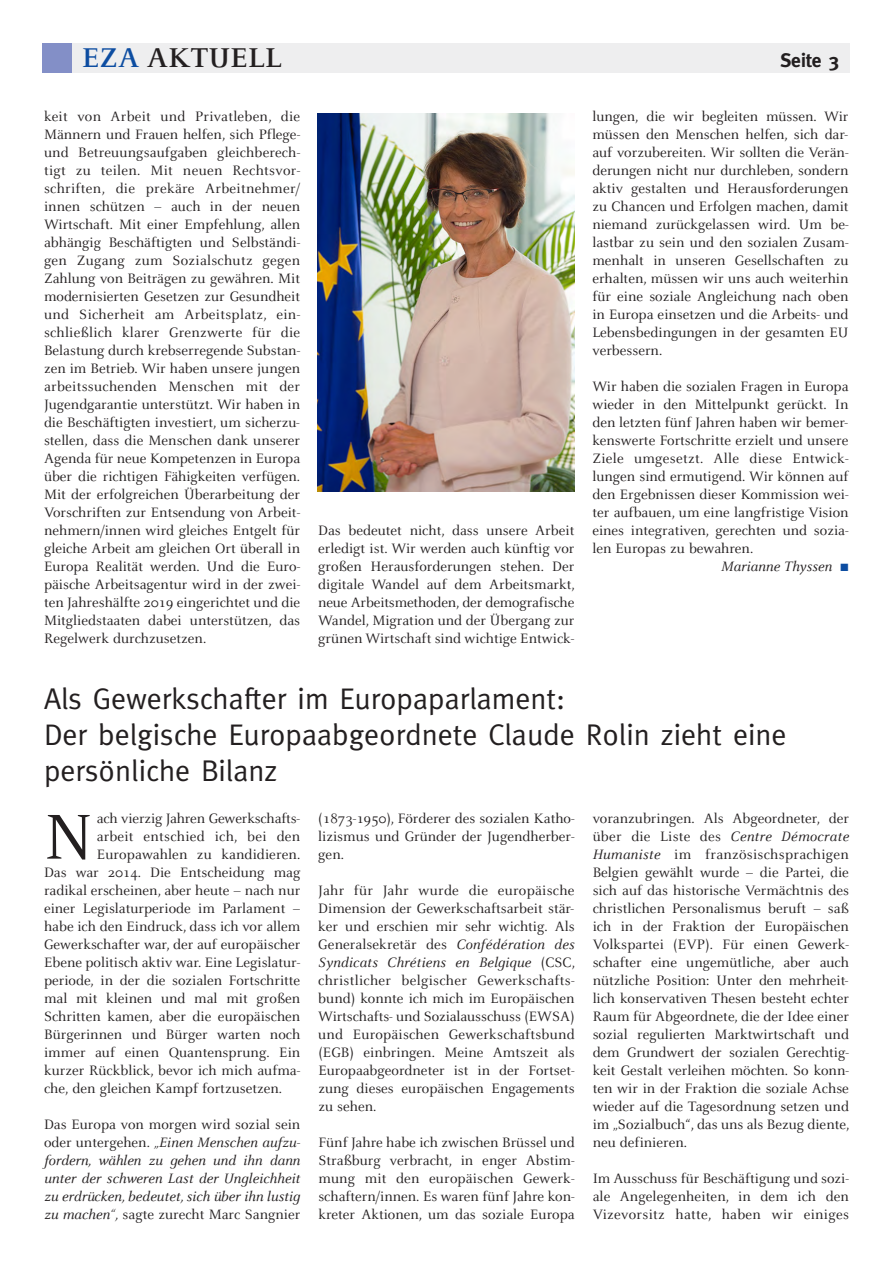
<style>
.page{position:relative;width:893px;height:1263px;background:#fff}
.page>*{position:absolute;margin:0;border:0;box-sizing:border-box;transform-origin:0 0}
.t1{font:69.9px "Celeste";color:#231f20}
.t2{font:30px/36px "Meta";color:#231f20}
.t3{font:700 30px "Celeste";color:#231f20}
.t4{font:700 19.5px "Meta";color:#231f20}
.t5{font:15px/18px "Celeste";color:#231f20;text-align:justify}
.t6{font:italic 15px/18px "Celeste";color:#231f20;text-align:justify}
.t7{font:15px "Celeste";letter-spacing:.02em;color:#231f20}
.s1{color:#0d4da1}
.s2{font-style:italic}
.s3{font-style:normal}
</style>
<div class="page">
<div style="left:42px;top:43px;width:808px;height:30px;background:#eeeeef"></div>
<div style="left:42px;top:43px;width:29px;height:30px;background:#838fc7"></div>
<img style="left:318px;top:114px;width:257px;height:378px">
<h2 class="t3" style="left:82px;top:39px;width:201px"><span class="s1">EZA</span> AKTUELL</h2>
<h3 class="t4" style="left:780px;top:49px;width:60px">Seite 3</h3>
<p class="t5" style="left:44px;top:106px;width:258px">keit von Arbeit und Privatleben, die Männern und Frauen helfen, sich Pflege&shy;und Betreuungsaufgaben gleichberech&shy;tigt zu teilen. Mit neuen Rechtsvor - schriften, die prekäre Arbeitnehmer/ innen schützen – auch in der neuen Wirtschaft. Mit einer Empfehlung, allen abhängig Be schäf ti gten und Selbständi - gen Zugang zum Sozialschutz gegen Zahlung von Beiträgen zu gewähren. Mit modernisierten Gesetzen zur Gesundheit und Sicherheit am Arbeitsplatz, ein&shy;schließlich klarer Grenzwerte für die Belastung durch krebserregende Substan - zen im Betrieb. Wir haben unsere jungen arbeitssuchenden Menschen mit der Jugend garan tie unterstützt. Wir haben in die Beschäftigten investiert, um sicherzu&shy;stellen, dass die Menschen dank unserer Agen da für neue Kompetenzen in Europa über die richtigen Fähigkeiten verfügen.<br>Mit der erfolgreichen Überarbeitung der Vorschriften zur Entsendung von Arbeit - neh mern/innen wird gleiches Entgelt für gleiche Arbeit am gleichen Ort überall in Europa Realität werden. Und die Euro - päische Arbeitsagentur wird in der zwei&shy;ten Jahreshälfte 2019 eingerichtet und die Mitgliedstaaten dabei unterstützen, das Regelwerk durchzusetzen.</p>
<p class="t5" style="left:592px;top:106px;width:258px">lungen, die wir begleiten müssen. Wir müssen den Menschen helfen, sich dar&shy;auf vorzubereiten. Wir sollten die Verän - derungen nicht nur durchleben, sondern aktiv gestalten und Herausforderungen zu Chancen und Erfolgen machen, damit niemand zurückgelassen wird. Um be - last bar zu sein und den sozialen Zusam - menhalt in unseren Gesellschaften zu erhalten, müssen wir uns auch weiterhin für eine soziale Angleichung nach oben in Europa einsetzen und die Arbeits- und Lebensbedingungen in der gesamten EU verbessern.</p>
<p class="t5" style="left:592px;top:376px;width:258px">Wir haben die sozialen Fragen in Europa</p>
<p class="t5" style="left:592px;top:394px;width:258px">wieder in den Mittelpunkt gerückt. In</p>
<p class="t5" style="left:592px;top:412px;width:257px">den letzten fünf Jahren haben wir bemer-</p>
<p class="t5" style="left:592px;top:430px;width:258px">kenswerte Fortschritte erzielt und unsere</p>
<p class="t7" style="left:592px;top:449px;width:258px">Ziele umgesetzt. Alle diese Entwick -</p>
<p class="t5" style="left:592px;top:466px;width:258px">lungen sind ermutigend. Wir können auf</p>
<p class="t5" style="left:592px;top:484px;width:258px">den Ergebnissen dieser Kommission wei-</p>
<p class="t5" style="left:592px;top:502px;width:258px">ter aufbauen, um eine langfristige Vision</p>
<p class="t5" style="left:592px;top:520px;width:258px">eines integrativen, gerechten und sozia-</p>
<p class="t5" style="left:592px;top:538px;width:162px">len Europas zu bewahren.</p>
<p class="t6" style="left:721px;top:556px;width:129px">Marianne Thyssen <span class="s1">■</span></p>
<p class="t5" style="left:318px;top:520px;width:258px">Das bedeutet nicht, dass unsere Arbeit erledigt ist. Wir werden auch künftig vor großen Herausforderungen stehen. Der digitale Wandel auf dem Arbeitsmarkt, neue Arbeitsmethoden, der demografische Wandel, Migration und der Über gang zur grünen Wirtschaft sind wichtige Entwick -</p>
<h2 class="t2" style="left:44px;top:680px;width:744px">Als Gewerkschafter im Europaparlament:<br>Der belgische Europaabgeordnete Claude Rolin zieht eine persönliche Bilanz</h2>
<h1 class="t1" style="left:44px;top:794px;width:50px">N</h1>
<p class="t5" style="left:97px;top:808px;width:205px">ach vierzig Jahren Gewerkschaft s -</p>
<p class="t5" style="left:318px;top:808px;width:258px">(1873-1950), Förderer des sozialen Katho - li zis mus und Gründer der Jugendherber - gen.</p>
<p class="t5" style="left:318px;top:880px;width:258px">Jahr für Jahr wurde die europäische Dimension der Gewerkschaftsarbeit stär&shy;ker und erschien mir sehr wichtig. Als Generalsekretär des <span class="s2">Confédération des Syndicats Chrétiens en Belgique</span> (CSC, christ licher belgischer Gewerkschafts - bund) konnte ich mich im Europäischen Wirtschafts- und Sozialausschuss (EWSA) und Europäischen Gewerkschaftsbund (EGB) einbringen. Meine Amtszeit als Europaabgeordneter ist in der Fortset - zung dieses europäischen Engagements zu sehen.</p>
<p class="t5" style="left:318px;top:1132px;width:258px">Fünf Jahre habe ich zwischen Brüssel und Straßburg verbracht, in enger Abstim - mung mit den europäischen Gewerk - schaf tern/innen. Es waren fünf Jahre kon&shy;kreter Aktionen, um das soziale Europa</p>
<p class="t5" style="left:593px;top:808px;width:258px">voranzubringen. Als Abgeordneter, der über die Liste des <span class="s2">Centre Démocrate Humaniste</span> im französischsprachigen Belgien gewählt wurde – die Partei, die sich auf das historische Vermächtnis des christlichen Personalismus beruft – saß ich in der Fraktion der Europäischen Volkspartei (EVP). Für einen Gewerk - schaf ter eine ungemütliche, aber auch nützliche Position: Unter den mehrheit&shy;lich konservativen Thesen besteht echter Raum für Abgeordnete, die der Idee einer sozial regulierten Marktwirtschaft und dem Grundwert der sozialen Gerechtig - keit Gestalt verleihen möchten. So konn&shy;ten wir in der Fraktion die soziale Achse wieder auf die Tagesordnung setzen und im „Sozialbuch“, das uns als Bezug diente, neu definieren.</p>
<p class="t5" style="left:593px;top:1168px;width:258px">Im Ausschuss für Beschäftigung und sozi&shy;ale Angelegenheiten, in dem ich den Vizevorsitz hatte, haben wir einiges</p>
<p class="t7" style="left:97px;top:827px;width:205px">arbeit entschied ich, bei den</p>
<p class="t5" style="left:97px;top:844px;width:205px">Europawahlen zu kandidieren.</p>
<p class="t5" style="left:44px;top:862px;width:258px">Das war 2014. Die Entscheidung mag</p>
<p class="t5" style="left:44px;top:880px;width:258px">radikal erscheinen, aber heute – nach nur</p>
<p class="t5" style="left:44px;top:898px;width:258px">einer Legislaturperiode im Parlament –</p>
<p class="t5" style="left:44px;top:916px;width:258px">habe ich den Eindruck, dass ich vor allem</p>
<p class="t5" style="left:44px;top:934px;width:258px">Gewerkschafter war, der auf europäischer</p>
<p class="t5" style="left:44px;top:952px;width:258px">Ebene politisch aktiv war. Eine Legislatur -</p>
<p class="t5" style="left:44px;top:970px;width:258px">periode, in der die sozialen Fortschritte</p>
<p class="t5" style="left:44px;top:988px;width:258px">mal mit kleinen und mal mit großen</p>
<p class="t5" style="left:44px;top:1006px;width:258px">Schritten kamen, aber die europäischen</p>
<p class="t5" style="left:44px;top:1024px;width:258px">Bürgerinnen und Bürger warten noch</p>
<p class="t5" style="left:44px;top:1042px;width:258px">immer auf einen Quantensprung. Ein</p>
<p class="t5" style="left:44px;top:1060px;width:258px">kurzer Rückblick, bevor ich mich aufma-</p>
<p class="t5" style="left:44px;top:1078px;width:240px">che, den gleichen Kampf fortzusetzen.</p>
<p class="t6" style="left:44px;top:1114px;width:258px"><span class="s3">Das Europa von morgen wird sozial sein oder untergehen.</span> „Einen Menschen aufzu&shy;fordern, wählen zu gehen und ihn dann unter der schweren Last der Ungleich heit zu erdrücken, bedeutet, sich über ihn lustig zu machen“, <span class="s3">sagte zurecht Marc Sangnier</span></p>
</div>
